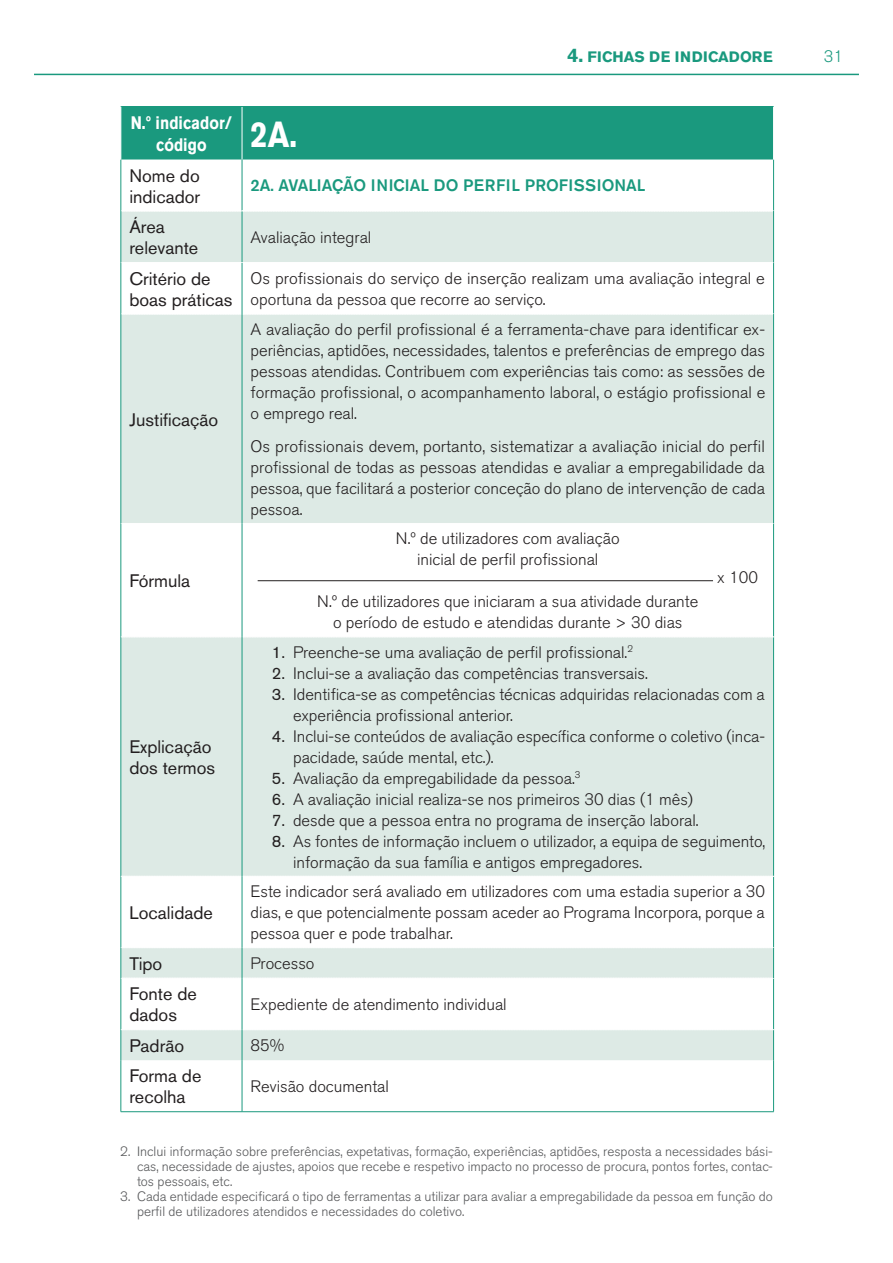
<style>
.page{position:relative;width:893px;height:1263px;background:#fff}
.page>*{position:absolute;margin:0;border:0;box-sizing:border-box;transform-origin:0 0}
.t1{font:18px/21px "Akzidenz Grotesk BQ";color:#231f20}
.t2{font:700 18px/22.5px "Akzidenz Grotesk BQ";color:#fff;scale:.85 1}
.t3{font:300 16.5px/21px "Akzidenz Grotesk BQ";color:#231f20}
.t4{font:500 16.5px "Akzidenz Grotesk BQ";color:#1a997e}
.t5{font:300 16.5px "Akzidenz Grotesk BQ";color:#1a997e}
.t6{font:700 15px "Akzidenz Grotesk BQ";letter-spacing:.03em;color:#1a997e}
.t7{font:300 13.5px/15px "Akzidenz Grotesk BQ";color:#57585a;text-align:justify}
.s1{font-size:19.5px}
.s2{font-weight:400}
</style>
<div class="page">
<hr style="left:34px;top:74px;width:825px;height:1px;background:#1a997e">
<div style="left:122px;top:107px;width:651px;height:52px;background:#1a997e"></div>
<svg style="left:122px;top:212px;width:651px;height:848px;fill:#ddeae5"></svg>
<hr style="left:242px;top:107px;width:1px;height:52px;background:#fff">
<hr style="left:121px;top:159px;width:1px;height:52px;background:#1a997e">
<hr style="left:242px;top:159px;width:1px;height:52px;background:#1a997e">
<hr style="left:773px;top:159px;width:1px;height:52px;background:#1a997e">
<hr style="left:121px;top:263px;width:1px;height:51px;background:#1a997e">
<hr style="left:773px;top:263px;width:1px;height:51px;background:#1a997e">
<hr style="left:121px;top:523px;width:1px;height:114px;background:#1a997e">
<hr style="left:773px;top:523px;width:1px;height:114px;background:#1a997e">
<hr style="left:121px;top:876px;width:1px;height:72px;background:#1a997e">
<hr style="left:773px;top:876px;width:1px;height:72px;background:#1a997e">
<hr style="left:121px;top:978px;width:1px;height:52px;background:#1a997e">
<hr style="left:773px;top:978px;width:1px;height:52px;background:#1a997e">
<hr style="left:121px;top:106px;width:121px;height:1px;background:#1a997e">
<hr style="left:242px;top:106px;width:532px;height:1px;background:#1a997e">
<svg style="left:123px;top:211px;width:650px;height:1px"></svg>
<svg style="left:122px;top:262px;width:651px;height:1px"></svg>
<hr style="left:121px;top:211px;width:1px;height:52px;background:#1a997e">
<hr style="left:242px;top:211px;width:1px;height:51px;background:#1a997e">
<hr style="left:773px;top:211px;width:1px;height:52px;background:#1a997e">
<svg style="left:122px;top:314px;width:651px;height:1px"></svg>
<svg style="left:121px;top:523px;width:653px;height:1px"></svg>
<hr style="left:121px;top:314px;width:1px;height:209px;background:#1a997e">
<hr style="left:773px;top:314px;width:1px;height:209px;background:#1a997e">
<hr style="left:242px;top:263px;width:1px;height:51px;background:#1a997e">
<hr style="left:121px;top:637px;width:1px;height:239px;background:#1a997e">
<hr style="left:773px;top:637px;width:1px;height:239px;background:#1a997e">
<svg style="left:121px;top:636px;width:653px;height:1px"></svg>
<svg style="left:121px;top:876px;width:653px;height:1px"></svg>
<svg style="left:121px;top:947px;width:653px;height:1px"></svg>
<svg style="left:121px;top:978px;width:653px;height:1px"></svg>
<hr style="left:121px;top:948px;width:1px;height:30px;background:#1a997e">
<hr style="left:773px;top:948px;width:1px;height:30px;background:#1a997e">
<hr style="left:242px;top:314px;width:1px;height:209px;background:#1a997e">
<hr style="left:121px;top:1030px;width:1px;height:30px;background:#1a997e">
<hr style="left:773px;top:1030px;width:1px;height:30px;background:#1a997e">
<svg style="left:121px;top:1029px;width:653px;height:1px"></svg>
<hr style="left:773px;top:1060px;width:1px;height:51px;background:#1a997e">
<hr style="left:242px;top:1111px;width:532px;height:1px;background:#1a997e">
<hr style="left:242px;top:523px;width:1px;height:114px;background:#1a997e">
<hr style="left:121px;top:1060px;width:1px;height:51px;background:#1a997e">
<hr style="left:242px;top:1060px;width:1px;height:51px;background:#1a997e">
<hr style="left:121px;top:1111px;width:121px;height:1px;background:#1a997e">
<hr style="left:242px;top:637px;width:1px;height:239px;background:#1a997e">
<hr style="left:242px;top:876px;width:1px;height:72px;background:#1a997e">
<hr style="left:242px;top:948px;width:1px;height:30px;background:#1a997e">
<hr style="left:242px;top:978px;width:1px;height:52px;background:#1a997e">
<hr style="left:242px;top:1030px;width:1px;height:30px;background:#1a997e">
<hr style="left:258px;top:580px;width:455px;height:1px;background:#231f20">
<p class="t6" style="left:567px;top:48px;width:206px"><span class="s1">4.</span> FICHAS DE INDICADORE</p>
<p class="t5" style="left:824px;top:47px;width:21px">31</p>
<p class="t2" style="left:156px;top:111px;width:167px;text-indent:-25px">N.º INDICADOR/<br>CÓDIGO <sup>2A.</sup></p>
<p class="t1" style="left:129px;top:165px;width:72px">Nome do indicador</p>
<p class="t4" style="left:251px;top:176px;width:396px">2A. AVALIAÇÃO INICIAL DO PERFIL PROFISSIONAL</p>
<p class="t1" style="left:129px;top:216px;width:71px">Área relevante</p>
<p class="t3" style="left:251px;top:227px;width:122px">Avaliação integral</p>
<p class="t1" style="left:129px;top:268px;width:105px">Critério de boas práticas</p>
<p class="t3" style="left:251px;top:268px;width:516px">Os profissionais do serviço de inserção realizam uma avaliação integral e oportuna da pessoa que recorre ao serviço.</p>
<p class="t1" style="left:129px;top:409px;width:90px">Justificação</p>
<p class="t1" style="left:129px;top:570px;width:62px">Fórmula</p>
<p class="t1" style="left:129px;top:736px;width:87px">Explicação dos termos</p>
<p class="t1" style="left:129px;top:902px;width:85px">Localidade</p>
<p class="t3" style="left:251px;top:319px;width:516px;text-align:justify">A avaliação do perfil profissional é a ferramenta-chave para identificar ex&shy;periências, aptidões, necessidades, talentos e preferências de emprego das pessoas atendidas. Contribuem com experiências tais como: as sessões de formação profissional, o acompanhamento laboral, o estágio profissional e o emprego real.</p>
<p class="t3" style="left:251px;top:436px;width:516px;text-align:justify">Os profissionais devem, portanto, sistematizar a avaliação inicial do perfil profissional de todas as pessoas atendidas e avaliar a empregabilidade da pessoa, que facilitará a posterior conceção do plano de intervenção de cada pessoa.</p>
<p class="t3" style="left:396px;top:528px;width:225px;text-align:center">N.º de utilizadores com avaliação inicial de perfil profissional</p>
<p class="t3" style="left:317px;top:591px;width:382px;text-align:center">N.º de utilizadores que iniciaram a sua atividade durante o período de estudo e atendidas durante &gt; 30 dias</p>
<p class="t3" style="left:717px;top:567px;width:42px">x 100</p>
<p class="t3" style="left:272px;top:642px;width:363px"><span class="s2">1.</span> Preenche-se uma avaliação de perfil profissional.<sup>2</sup></p>
<p class="t3" style="left:272px;top:663px;width:378px"><span class="s2">2.</span> Inclui-se a avaliação das competências transversais.</p>
<p class="t3" style="left:293px;top:684px;width:473px;text-indent:-21px"><span class="s2">3.</span> Identifica-se as competências técnicas adquiridas relacionadas com a experiência profissional anterior.</p>
<p class="t3" style="left:293px;top:726px;width:473px;text-indent:-21px"><span class="s2">4.</span> Inclui-se conteúdos de avaliação específica conforme o coletivo (inca&shy;pacidade, saúde mental, etc.).</p>
<p class="t3" style="left:272px;top:768px;width:310px"><span class="s2">5.</span> Avaliação da empregabilidade da pessoa.<sup>3</sup></p>
<p class="t3" style="left:272px;top:789px;width:423px"><span class="s2">6.</span> A avaliação inicial realiza-se nos primeiros 30 dias (1 mês)</p>
<p class="t3" style="left:272px;top:810px;width:428px"><span class="s2">7.</span> desde que a pessoa entra no programa de inserção laboral.</p>
<p class="t3" style="left:293px;top:831px;width:474px;text-indent:-21px"><span class="s2">8.</span> As fontes de informação incluem o utilizador, a equipa de seguimento, informação da sua família e antigos empregadores.</p>
<p class="t3" style="left:251px;top:881px;width:516px;text-align:justify">Este indicador será avaliado em utilizadores com uma estadia superior a 30 dias, e que potencialmente possam aceder ao Programa Incorpora, porque a pessoa quer e pode trabalhar.</p>
<p class="t1" style="left:129px;top:953px;width:35px">Tipo</p>
<p class="t3" style="left:251px;top:953px;width:65px">Processo</p>
<p class="t1" style="left:129px;top:983px;width:69px">Fonte de dados</p>
<p class="t3" style="left:251px;top:994px;width:258px">Expediente de atendimento individual</p>
<p class="t1" style="left:129px;top:1035px;width:56px">Padrão</p>
<p class="t3" style="left:251px;top:1035px;width:35px">85%</p>
<p class="t1" style="left:129px;top:1065px;width:74px">Forma de recolha</p>
<p class="t3" style="left:251px;top:1076px;width:140px">Revisão documental</p>
<p class="t7" style="left:137px;top:1144px;width:637px;text-indent:-17px">2. Inclui informação sobre preferências, expetativas, formação, experiências, aptidões, resposta a necessidades bási&shy;cas, necessidade de ajustes, apoios que recebe e respetivo impacto no processo de procura, pontos fortes, contac&shy;tos pessoais, etc.</p>
<p class="t7" style="left:137px;top:1189px;width:637px;text-indent:-17px">3. Cada entidade especificará o tipo de ferramentas a utilizar para avaliar a empregabilidade da pessoa em função do perfil de utilizadores atendidos e necessidades do coletivo.</p>
</div>
